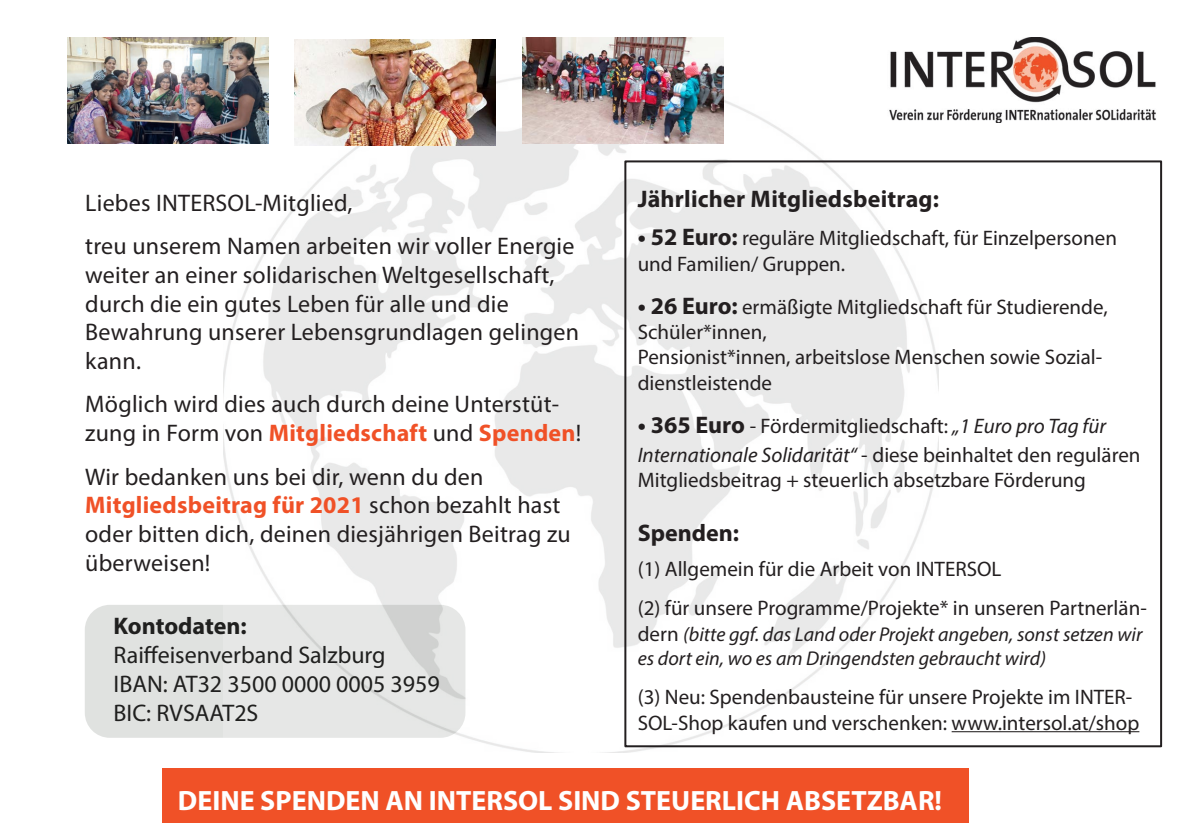
<style>
.page{position:relative;width:1191px;height:840px;background:#fff}
.page>*{position:absolute;margin:0;border:0;box-sizing:border-box;transform-origin:0 0}
.t1{font:700 28px "Myriad Pro";color:#feffff}
.t2{font:24px/28.8px "Myriad Pro";letter-spacing:.01em;color:#231f20}
.t3{font:700 24px "Myriad Pro";letter-spacing:.01em;color:#231f20}
.t4{font:21px/25.2px "Myriad Pro";color:#231f20}
.t5{font:italic 20px/24px "Myriad Pro";color:#231f20}
.s1{font-weight:700;color:#f05127}
.s2{font-weight:700;font-size:24px}
.s3{font-style:italic}
.s4{font-style:normal;font-size:21px}
</style>
<div class="page">
<img style="left:224px;top:74px;width:714px;height:678px">
<hr style="left:951px;top:730px;width:188px;height:1px;background:#231f20">
<div style="left:624px;top:160px;width:538px;height:586px;border:2px solid #231f20"></div>
<div style="left:163px;top:767px;width:805px;height:55px;background:#f05127"></div>
<img style="left:887px;top:38px;width:269px;height:85px">
<svg style="left:86px;top:605px;width:378px;height:131px;background:#e2e3e2"></svg>
<div style="left:85px;top:604px;width:380px;height:133px;border:2px solid #d4d6d4;border-radius:24px"></div>
<img style="left:68px;top:38px;width:201px;height:106px">
<img style="left:295px;top:39px;width:201px;height:106px">
<img style="left:522px;top:38px;width:201px;height:106px">
<p class="t2" style="left:85px;top:188px;width:269px">Liebes INTERSOL-Mitglied,</p>
<p class="t2" style="left:85px;top:231px;width:491px">treu unserem Namen arbeiten wir voller Energie weiter an einer solidarischen Weltgesellschaft, durch die ein gutes Leben für alle und die</p>
<p class="t2" style="left:85px;top:317px;width:495px">Bewahrung unserer Lebensgrundlagen gelingen kann.</p>
<p class="t2" style="left:85px;top:389px;width:497px">Möglich wird dies auch durch deine Unterstüt&shy;zung in Form von <span class="s1">Mitgliedschaft</span> und <span class="s1">Spenden</span>!</p>
<p class="t2" style="left:85px;top:461px;width:400px">Wir bedanken uns bei dir, wenn du den</p>
<p class="t2" style="left:85px;top:490px;width:487px"><span class="s1">Mitgliedsbeitrag für 2021</span> schon bezahlt hast oder bitten dich, deinen diesjährigen Beitrag zu überweisen!</p>
<p class="t3" style="left:114px;top:610px;width:135px">Kontodaten:</p>
<p class="t2" style="left:114px;top:640px;width:274px">Raiffeisenverband Salzburg</p>
<p class="t2" style="left:114px;top:669px;width:328px">IBAN: AT32 3500 0000 0005 3959</p>
<p class="t2" style="left:114px;top:697px;width:146px">BIC: RVSAAT2S</p>
<p class="t3" style="left:637px;top:183px;width:303px">Jährlicher Mitgliedsbeitrag:</p>
<p class="t4" style="left:637px;top:225px;width:481px"><span class="s2">• 52 Euro:</span> reguläre Mitgliedschaft, für Einzelpersonen und Familien/ Gruppen.</p>
<p class="t4" style="left:637px;top:294px;width:471px"><span class="s2">• 26 Euro:</span> ermäßigte Mitgliedschaft für Studierende,<br>Schüler*innen,</p>
<p class="t4" style="left:637px;top:344px;width:466px">Pensionist*innen, arbeitslose Menschen sowie Sozial&shy;dienstleistende</p>
<p class="t4" style="left:637px;top:411px;width:504px;line-height:28.8px"><span class="s2">• 365 Euro</span> - Fördermitgliedschaft: <span class="s3">„1 Euro pro Tag für<br>Internationale Solidarität“</span> - diese beinhaltet den regulären</p>
<p class="t4" style="left:637px;top:466px;width:450px">Mitgliedsbeitrag + steuerlich absetzbare Förderung</p>
<p class="t3" style="left:637px;top:517px;width:103px">Spenden:</p>
<p class="t4" style="left:637px;top:555px;width:365px">(1) Allgemein für die Arbeit von INTERSOL</p>
<p class="t4" style="left:637px;top:595px;width:510px">(2) für unsere Programme/Projekte* in unseren Partnerlän-</p>
<p class="t5" style="left:637px;top:621px;width:506px"><span class="s4">dern</span> (bitte ggf. das Land oder Projekt angeben, sonst setzen wir es dort ein, wo es am Dringendsten gebraucht wird)</p>
<p class="t4" style="left:637px;top:684px;width:503px">(3) Neu: Spendenbausteine für unsere Projekte im INTER-<br>SOL-Shop kaufen und verschenken: www.intersol.at/shop</p>
<p class="t1" style="left:178px;top:781px;width:765px">DEINE SPENDEN AN INTERSOL SIND STEUERLICH ABSETZBAR!</p>
</div>
